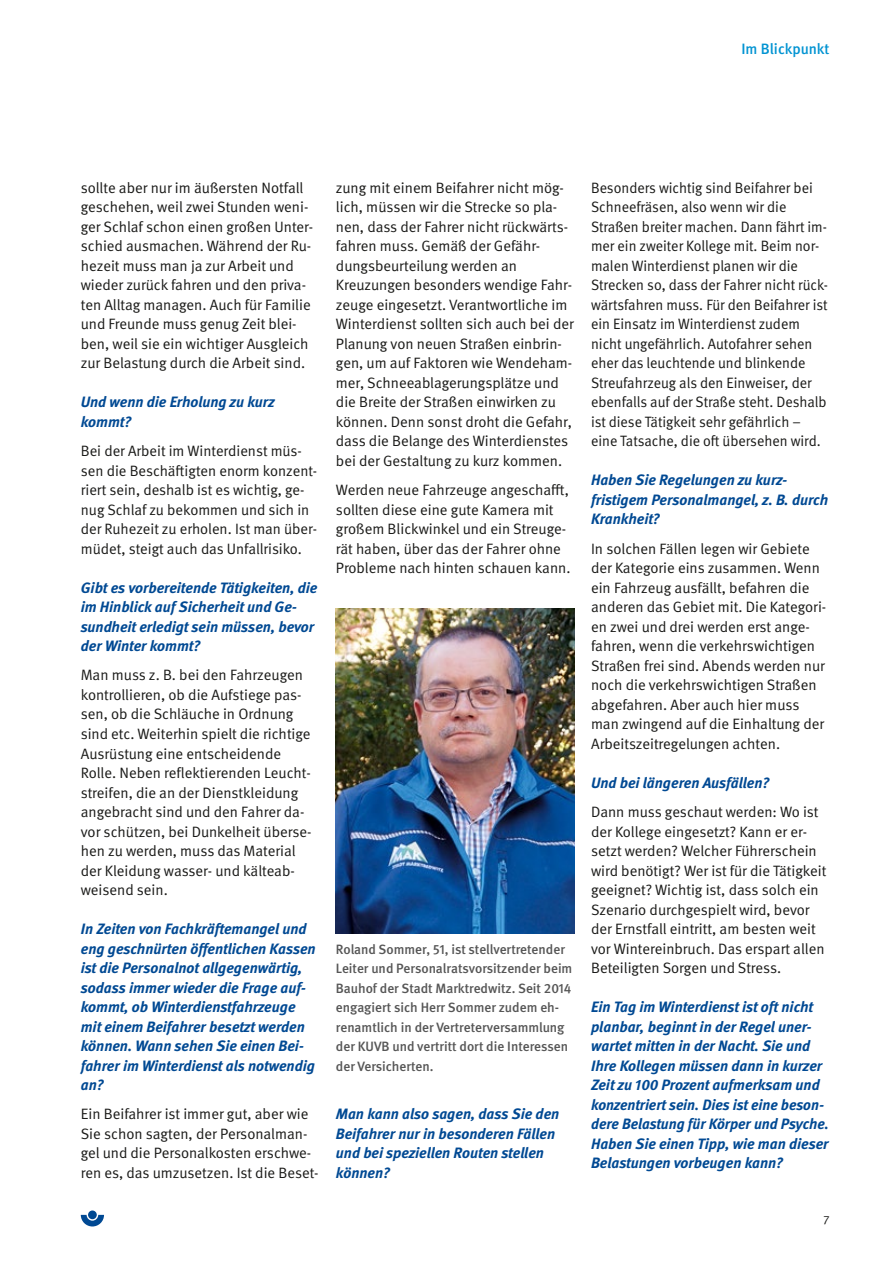
<style>
.page{position:relative;width:893px;height:1263px;background:#fff}
.page>*{position:absolute;margin:0;border:0;box-sizing:border-box;transform-origin:0 0}
.DGUV_GS{font:15px/19.5px "DGUV Meta";color:#1a1a18}
.interviewBlickpunkt{font:italic 700 15px/19.5px "DGUV Meta";color:#004993}
.DGUV_GS-2{font:15px/19.5px "DGUV Meta";color:#1a1a18;scale:.96 1}
.t1{font:500 15px "DGUV Meta";color:#0093d2}
.DGUV_BU{font:500 13.5px/19.5px "DGUV Meta";color:#565656}
.t2{font:12px "DGUV Meta";color:#1a1a18}
</style>
<div class="page">
<svg style="left:81px;top:1215px;width:23px;height:11px"></svg>
<div style="left:88px;top:1210px;width:9px;height:9px;background:#004993;border-radius:50%"></div>
<img style="left:336px;top:608px;width:238px;height:325px">
<p class="t1" style="left:741px;top:40px;width:89px">Im Blickpunkt</p>
<p class="DGUV_GS" style="left:81px;top:178px;width:234px">sollte aber nur im äußersten Notfall geschehen, weil zwei Stunden weni&shy;ger Schlaf schon einen großen Unter&shy;schied ausmachen. Während der Ru&shy;hezeit muss man ja zur Arbeit und wieder zurück fahren und den priva&shy;ten Alltag managen. Auch für Familie und Freunde muss genug Zeit blei&shy;ben, weil sie ein wichtiger Ausgleich zur Belastung durch die Arbeit sind.</p>
<p class="interviewBlickpunkt" style="left:81px;top:393px;width:195px">Und wenn die Erholung zu kurz kommt?</p>
<p class="DGUV_GS" style="left:81px;top:442px;width:238px">Bei der Arbeit im Winterdienst müs&shy;sen die Beschäftigten enorm konzent&shy;riert sein, deshalb ist es wichtig, ge&shy;nug Schlaf zu bekommen und sich in der Ruhezeit zu erholen. Ist man über&shy;müdet, steigt auch das Unfallrisiko.</p>
<p class="interviewBlickpunkt" style="left:81px;top:578px;width:238px">Gibt es vorbereitende Tätigkeiten, die im Hinblick auf Sicherheit und Ge&shy;sundheit erledigt sein müssen, bevor der Winter kommt?</p>
<p class="DGUV_GS" style="left:81px;top:666px;width:232px">Man muss z. B. bei den Fahrzeugen kontrollieren, ob die Aufstiege pas&shy;sen, ob die Schläuche in Ordnung sind etc. Weiterhin spielt die richtige Ausrüstung eine entscheidende Rolle. Neben reflektierenden Leucht&shy;streifen, die an der Dienstkleidung angebracht sind und den Fahrer da&shy;vor schützen, bei Dunkelheit überse&shy;hen zu werden, muss das Material der Kleidung wasser- und kälteab&shy;weisend sein.</p>
<p class="interviewBlickpunkt" style="left:81px;top:919px;width:236px">In Zeiten von Fachkräftemangel und eng geschnürten öffentlichen Kassen ist die Personalnot allgegenwärtig, sodass immer wieder die Frage auf&shy;kommt, ob Winterdienstfahrzeuge mit einem Beifahrer besetzt werden können. Wann sehen Sie einen Bei&shy;fahrer im Winterdienst als notwendig an?</p>
<p class="DGUV_GS" style="left:81px;top:1105px;width:239px">Ein Beifahrer ist immer gut, aber wie Sie schon sagten, der Personalman&shy;gel und die Personalkosten erschwe&shy;ren es, das umzusetzen. Ist die Beset-</p>
<p class="DGUV_GS" style="left:336px;top:178px;width:239px">zung mit einem Beifahrer nicht mög&shy;lich, müssen wir die Strecke so pla&shy;nen, dass der Fahrer nicht rückwärts&shy;fahren muss. Gemäß der Gefähr&shy;dungsbeurteilung werden an Kreuzungen besonders wendige Fahr&shy;zeuge eingesetzt. Verantwortliche im Winterdienst sollten sich auch bei der Planung von neuen Straßen einbrin&shy;gen, um auf Faktoren wie Wendeham&shy;mer, Schneeablagerungsplätze und die Breite der Straßen einwirken zu können. Denn sonst droht die Gefahr, dass die Belange des Winterdienstes bei der Gestaltung zu kurz kommen.</p>
<p class="DGUV_GS" style="left:336px;top:481px;width:236px">Werden neue Fahrzeuge angeschafft, sollten diese eine gute Kamera mit großem Blickwinkel und ein Streuge&shy;rät haben, über das der Fahrer ohne Probleme nach hinten schauen kann.</p>
<p class="DGUV_BU" style="left:336px;top:939px;width:238px">Roland Sommer, 51, ist stellvertretender Leiter und Personalratsvorsitzender beim Bauhof der Stadt Marktredwitz. Seit 2014 engagiert sich Herr Sommer zudem eh&shy;renamtlich in der Vertreterversammlung der KUVB und vertritt dort die Interessen der Versicherten.</p>
<p class="interviewBlickpunkt" style="left:336px;top:1105px;width:225px">Man kann also sagen, dass Sie den<br>Beifahrer nur in besonderen Fällen und bei speziellen Routen stellen können?</p>
<p class="DGUV_GS-2" style="left:591px;top:178px;width:248px">Besonders wichtig sind Beifahrer bei Schneefräsen, also wenn wir die Straßen breiter machen. Dann fährt im&shy;mer ein zweiter Kollege mit. Beim nor&shy;malen Winterdienst planen wir die Strecken so, dass der Fahrer nicht rück&shy;wärtsfahren muss. Für den Beifahrer ist ein Einsatz im Winterdienst zudem nicht ungefährlich. Autofahrer sehen eher das leuchtende und blinkende Streufahrzeug als den Einweiser, der ebenfalls auf der Straße steht. Deshalb ist diese Tätigkeit sehr gefährlich – eine Tatsache, die oft übersehen wird.</p>
<p class="interviewBlickpunkt" style="left:591px;top:471px;width:239px">Haben Sie Regelungen zu kurz&shy;fristigem Personalmangel, z. B. durch<br>Krankheit?</p>
<p class="DGUV_GS" style="left:591px;top:539px;width:237px">In solchen Fällen legen wir Gebiete der Kategorie eins zusammen. Wenn ein Fahrzeug ausfällt, befahren die anderen das Gebiet mit. Die Kategori&shy;en zwei und drei werden erst ange&shy;fahren, wenn die verkehrswichtigen Straßen frei sind. Abends werden nur noch die verkehrswichtigen Straßen abgefahren. Aber auch hier muss man zwingend auf die Einhaltung der Arbeitszeitregelungen achten.</p>
<p class="interviewBlickpunkt" style="left:591px;top:773px;width:180px">Und bei längeren Ausfällen?</p>
<p class="DGUV_GS" style="left:591px;top:802px;width:237px">Dann muss geschaut werden: Wo ist der Kollege eingesetzt? Kann er er&shy;setzt werden? Welcher Führerschein wird benötigt? Wer ist für die Tätigkeit geeignet? Wichtig ist, dass solch ein Szenario durchgespielt wird, bevor der Ernstfall eintritt, am besten weit vor Wintereinbruch. Das erspart allen Beteiligten Sorgen und Stress.</p>
<p class="interviewBlickpunkt" style="left:591px;top:997px;width:239px">Ein Tag im Winterdienst ist oft nicht planbar, beginnt in der Regel uner&shy;wartet mitten in der Nacht. Sie und Ihre Kollegen müssen dann in kurzer Zeit zu 100 Prozent aufmerksam und konzentriert sein. Dies ist eine beson&shy;dere Belastung für Körper und Psyche.<br>Haben Sie einen Tipp, wie man dieser Belastungen vorbeugen kann?</p>
<p class="t2" style="left:823px;top:1213px;width:8px">7</p>
</div>
